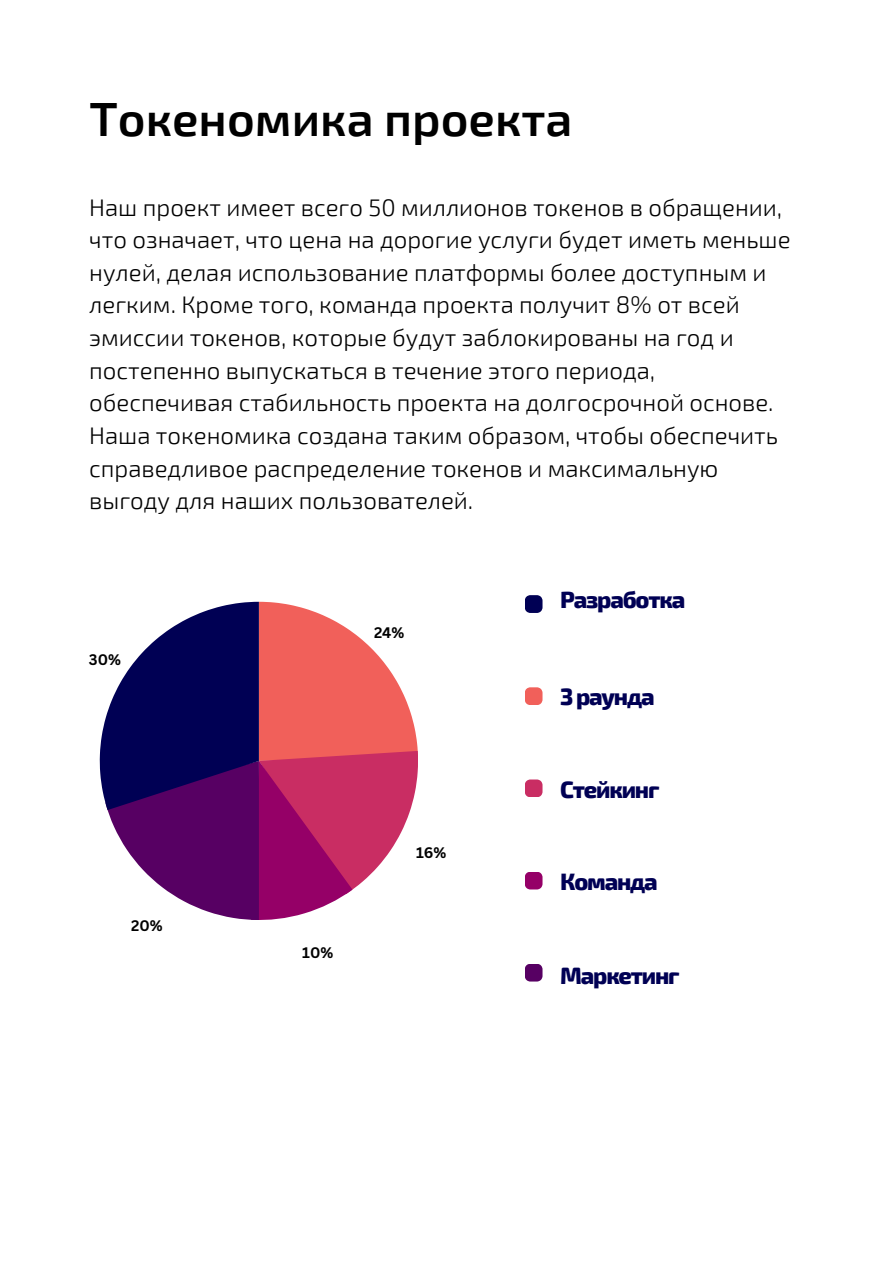
<style>
.page{position:relative;width:893px;height:1264px;background:#fff}
.page>*{position:absolute;margin:0;border:0;box-sizing:border-box;transform-origin:0 0}
.t1{font:600 48px "Exo 2";color:#000}
.t2{font:300 24px/32.5px "Exo 2";color:#000}
.t3{font:800 23.25px "Exo 2";letter-spacing:-.05em;color:#000054}
.t4{font:700 14.85px "Canva Sans";color:#000}
</style>
<div class="page">
<svg style="left:100px;top:601px;width:318px;height:319px"></svg>
<svg style="left:525px;top:595px;width:17px;height:18px"></svg>
<svg style="left:525px;top:687px;width:17px;height:18px"></svg>
<svg style="left:525px;top:779px;width:17px;height:18px"></svg>
<svg style="left:525px;top:872px;width:17px;height:17px"></svg>
<svg style="left:525px;top:964px;width:17px;height:17px"></svg>
<h1 class="t1" style="left:89px;top:88px;width:484px">Токеномика проекта</h1>
<p class="t2" style="left:89px;top:190px;width:702px">Наш проект имеет всего 50 миллионов токенов в обращении, что означает, что цена на дорогие услуги будет иметь меньше нулей, делая использование платформы более доступным и легким. Кроме того, команда проекта получит 8% от всей эмиссии токенов, которые будут заблокированы на год и постепенно выпускаться в течение этого периода, обеспечивая стабильность проекта на долгосрочной основе.<br>Наша токеномика создана таким образом, чтобы обеспечить справедливое распределение токенов и максимальную выгоду для наших пользователей.</p>
<p class="t4" style="left:89px;top:649px;width:34px">30%</p>
<p class="t4" style="left:131px;top:915px;width:33px">20%</p>
<p class="t4" style="left:374px;top:622px;width:32px">24%</p>
<p class="t4" style="left:302px;top:942px;width:33px">10%</p>
<p class="t4" style="left:416px;top:842px;width:32px">16%</p>
<p class="t3" style="left:560px;top:584px;width:126px">Разработка</p>
<p class="t3" style="left:560px;top:681px;width:96px">3 раунда</p>
<p class="t3" style="left:560px;top:774px;width:101px">Стейкинг</p>
<p class="t3" style="left:560px;top:866px;width:99px">Команда</p>
<p class="t3" style="left:560px;top:960px;width:121px">Маркетинг</p>
</div>
